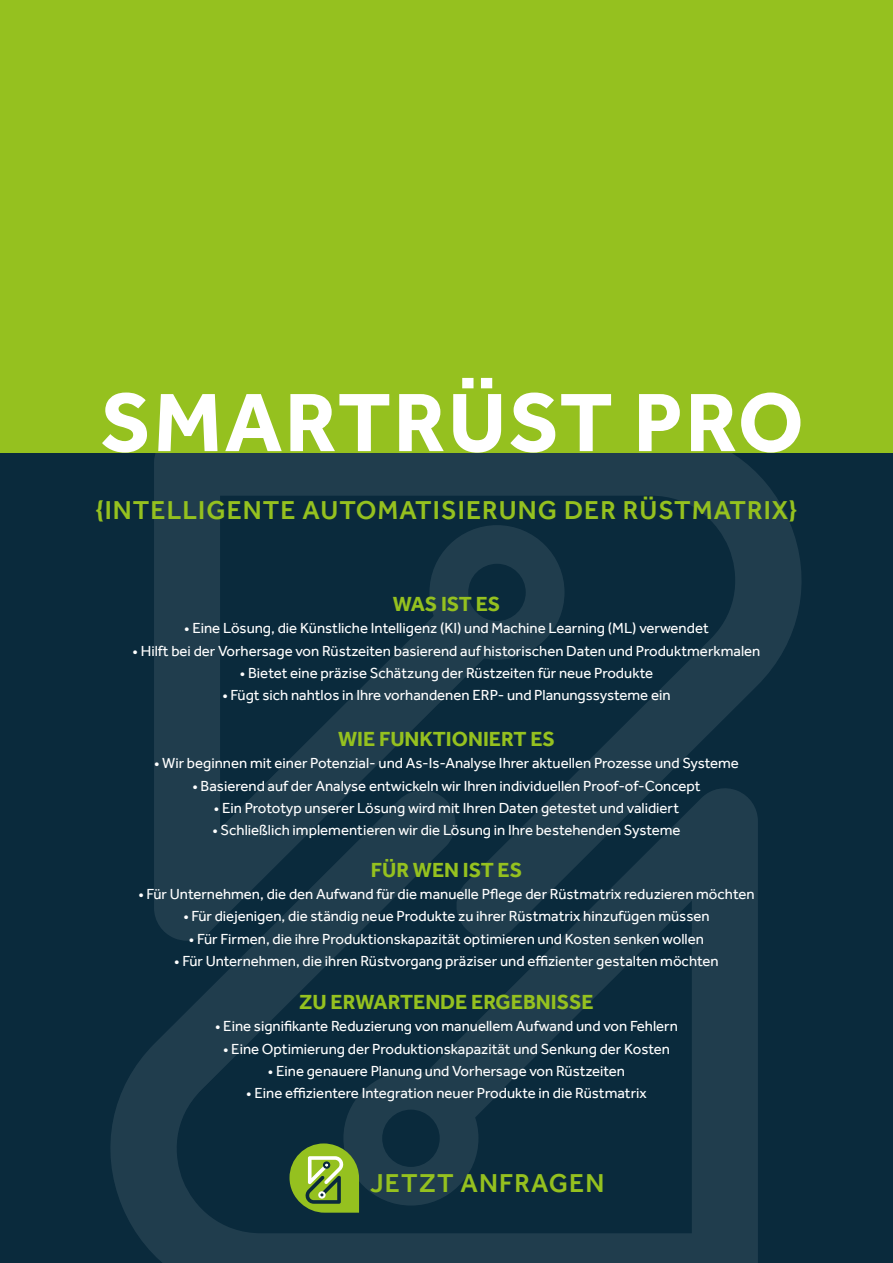
<style>
.page{position:relative;width:893px;height:1263px;background:#fff}
.page>*{position:absolute;margin:0;border:0;box-sizing:border-box;transform-origin:0 0}
.t1{font:700 85.5px "Effra";letter-spacing:.03em;color:#fff}
.t2{font:500 26.55px "Effra";letter-spacing:.04em;color:#95c11f}
.t3{font:700 21px "Effra";color:#95c11f}
.t4{font:15px "Effra";color:#fff}
</style>
<div class="page">
<div style="left:0;top:176px;width:893px;height:1087px;background:#0a2a3c"></div>
<svg style="left:154px;top:452px;width:649px;height:334px"></svg>
<svg style="left:110px;top:786px;width:648px;height:477px"></svg>
<svg style="left:429px;top:525px;width:135px;height:135px"></svg>
<div style="left:0;top:0;width:893px;height:452px;background:#95c11f"></div>
<svg style="left:289px;top:1071px;width:189px;height:142px"></svg>
<h1 class="t1" style="left:101px;top:378px;width:705px">SMARTRÜST PRO</h1>
<h2 class="t2" style="left:96px;top:496px;width:703px">{INTELLIGENTE AUTOMATISIERUNG DER RÜSTMATRIX}</h2>
<h3 class="t3" style="left:393px;top:593px;width:109px">WAS IST ES</h3>
<p class="t4" style="left:184px;top:621px;width:526px">• Eine Lösung, die Künstliche Intelligenz (KI) und Machine Learning (ML) verwendet</p>
<p class="t4" style="left:133px;top:643px;width:629px">• Hilft bei der Vorhersage von Rüstzeiten basierend auf historischen Daten und Produktmerkmalen</p>
<p class="t4" style="left:240px;top:664px;width:415px">• Bietet eine präzise Schätzung der Rüstzeiten für neue Produkte</p>
<p class="t4" style="left:222px;top:687px;width:450px">• Fügt sich nahtlos in Ihre vorhandenen ERP- und Planungssysteme ein</p>
<h3 class="t3" style="left:338px;top:728px;width:218px">WIE FUNKTIONIERT ES</h3>
<p class="t4" style="left:154px;top:756px;width:586px">• Wir beginnen mit einer Potenzial- und As-Is-Analyse Ihrer aktuellen Prozesse und Systeme</p>
<p class="t4" style="left:192px;top:778px;width:510px">• Basierend auf der Analyse entwickeln wir Ihren individuellen Proof-of-Concept</p>
<p class="t4" style="left:214px;top:800px;width:467px">• Ein Prototyp unserer Lösung wird mit Ihren Daten getestet und validiert</p>
<p class="t4" style="left:212px;top:822px;width:470px">• Schließlich implementieren wir die Lösung in Ihre bestehenden Systeme</p>
<h3 class="t3" style="left:371px;top:859px;width:153px">FÜR WEN IST ES</h3>
<p class="t4" style="left:138px;top:885px;width:618px">• Für Unternehmen, die den Aufwand für die manuelle Pflege der Rüstmatrix reduzieren möchten</p>
<p class="t4" style="left:183px;top:907px;width:528px">• Für diejenigen, die ständig neue Produkte zu ihrer Rüstmatrix hinzufügen müssen</p>
<p class="t4" style="left:189px;top:930px;width:516px">• Für Firmen, die ihre Produktionskapazität optimieren und Kosten senken wollen</p>
<p class="t4" style="left:174px;top:952px;width:546px">• Für Unternehmen, die ihren Rüstvorgang präziser und effizienter gestalten möchten</p>
<h3 class="t3" style="left:299px;top:991px;width:296px">ZU ERWARTENDE ERGEBNISSE</h3>
<p class="t4" style="left:215px;top:1017px;width:464px">• Eine signifikante Reduzierung von manuellem Aufwand und von Fehlern</p>
<p class="t4" style="left:223px;top:1040px;width:448px">• Eine Optimierung der Produktionskapazität und Senkung der Kosten</p>
<p class="t4" style="left:268px;top:1063px;width:359px">• Eine genauere Planung und Vorhersage von Rüstzeiten</p>
<p class="t4" style="left:246px;top:1084px;width:402px">• Eine effizientere Integration neuer Produkte in die Rüstmatrix</p>
<h2 class="t2" style="left:370px;top:1169px;width:236px">JETZT ANFRAGEN</h2>
</div>
